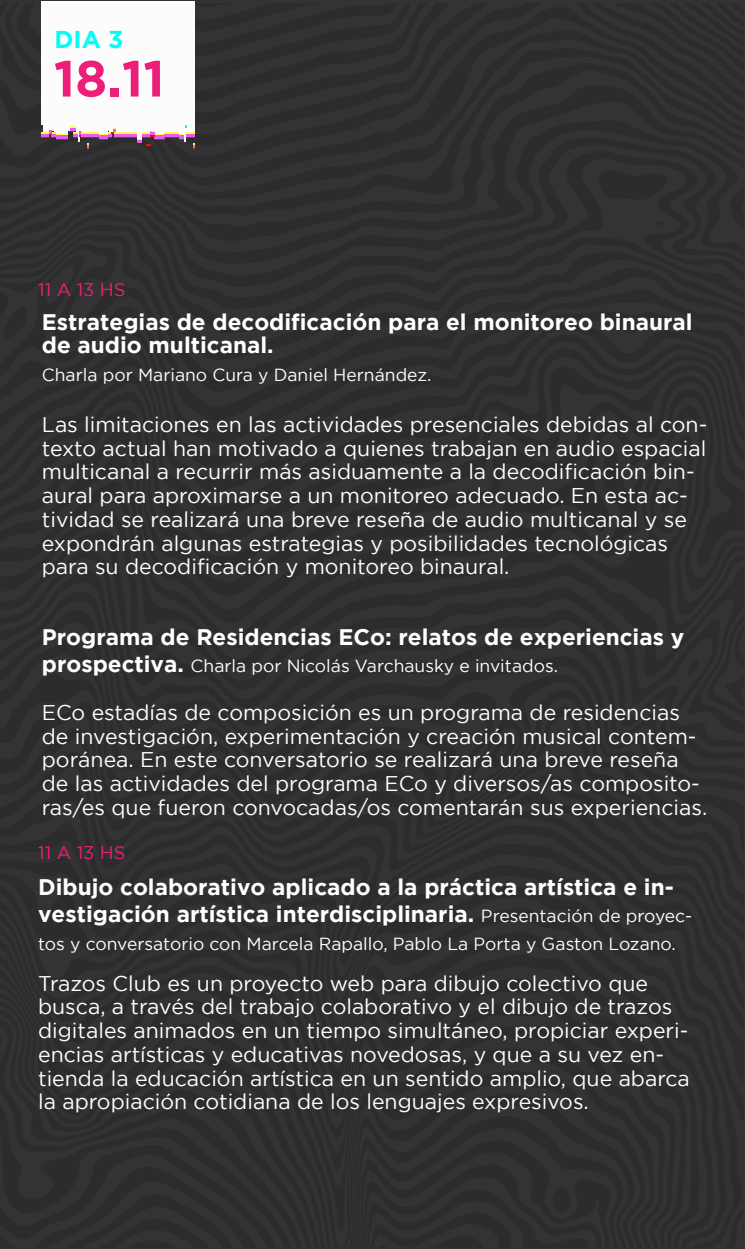
<style>
.page{position:relative;width:745px;height:1249px;background:#fff}
.page>*{position:absolute;margin:0;border:0;box-sizing:border-box;transform-origin:0 0}
.t1{font:700 50.75px "Gotham";color:#ed1e79}
.t2{font:700 24.38px "Gotham";color:#00fff7}
.t3{font:700 22.5px/27.5px "Gotham";color:#fff}
.t4{font:21.25px/23.8px "Gotham";color:#fff}
.t5{font:18.25px "Gotham";color:#ed1e79}
.t6{font:17.5px "Gotham";color:#fff}
.s1{font-weight:700;font-size:22.5px}
.s2{font-weight:400;font-size:17.5px}
</style>
<div class="page">
<div style="left:0;top:545px;width:744px;height:5px;background:#303030"></div>
<div style="left:654px;top:1083px;width:60px;height:165px;background:#2e2e2e"></div>
<div style="left:654px;top:1029px;width:90px;height:54px;background:#2e2e2e"></div>
<div style="left:0;top:522px;width:744px;height:23px;background:#2e2e2e"></div>
<div style="left:0;top:550px;width:744px;height:15px;background:#2c2c2c"></div>
<div style="left:331px;top:1029px;width:323px;height:219px;background:#2e2e2e"></div>
<div style="left:0;top:493px;width:744px;height:29px;background:#2d2d2d"></div>
<div style="left:0;top:565px;width:744px;height:26px;background:#2d2d2d"></div>
<div style="left:4px;top:3px;width:593px;height:26px;background:#303030"></div>
<div style="left:0;top:216px;width:729px;height:8px;background:#333"></div>
<div style="left:0;top:393px;width:744px;height:100px;background:#303030"></div>
<div style="left:0;top:591px;width:744px;height:109px;background:#2e2e2e"></div>
<div style="left:0;top:982px;width:744px;height:47px;background:#2e2e2e"></div>
<div style="left:0;top:360px;width:744px;height:33px;background:#2e2e2e"></div>
<div style="left:0;top:700px;width:744px;height:27px;background:#303030"></div>
<div style="left:0;top:201px;width:729px;height:15px;background:#303030"></div>
<div style="left:0;top:942px;width:744px;height:40px;background:#303030"></div>
<div style="left:0;top:727px;width:744px;height:215px;background:#2f2f2f"></div>
<div style="left:0;top:224px;width:744px;height:136px;background:#2f2f2f"></div>
<div style="left:0;top:29px;width:744px;height:172px;background:#303030"></div>
<div style="left:15px;top:3px;width:457px;height:99px;background:#2f2f2f"></div>
<div style="left:345px;top:1070px;width:301px;height:178px;background:#2f2f2f"></div>
<div style="left:348px;top:1093px;width:288px;height:155px;background:#2f2f2f"></div>
<div style="left:0;top:993px;width:331px;height:255px;background:#303030"></div>
<div style="left:0;top:1001px;width:325px;height:247px;background:#2f2f2f"></div>
<div style="left:0;top:1143px;width:290px;height:105px;background:#2e2e2e"></div>
<div style="left:597px;top:3px;width:147px;height:67px;background:#2f2f2f"></div>
<svg style="left:729px;top:188px;width:15px;height:40px"></svg>
<svg style="left:0;top:3px;width:39px;height:13px"></svg>
<div style="left:707px;top:615px;width:37px;height:102px;background:#303030"></div>
<svg style="left:0;top:1034px;width:3px;height:15px"></svg>
<svg style="left:718px;top:1207px;width:26px;height:41px"></svg>
<div style="left:598px;top:169px;width:70px;height:31px;background:#2c2c2c"></div>
<svg style="left:655px;top:220px;width:9px;height:6px"></svg>
<svg style="left:0;top:291px;width:27px;height:48px"></svg>
<svg style="left:688px;top:660px;width:11px;height:14px"></svg>
<svg style="left:558px;top:732px;width:4px;height:6px"></svg>
<div style="left:352px;top:1115px;width:272px;height:133px;background:#2e2e2e"></div>
<div style="left:461px;top:718px;width:63px;height:75px;background:#303030"></div>
<div style="left:650px;top:460px;width:34px;height:74px;background:#2f2f2f"></div>
<svg style="left:41px;top:125px;width:154px;height:24px"></svg>
<div style="left:195px;top:1px;width:248px;height:79px;background:#303030"></div>
<div style="left:41px;top:1px;width:154px;height:124px;background:#fcfcfc"></div>
<p class="t2" style="left:54px;top:25px;width:70px">DIA 3</p>
<h1 class="t1" style="left:54px;top:49px;width:112px">18.11</h1>
<p class="t5" style="left:38px;top:279px;width:89px">11 A 13 HS</p>
<p class="t3" style="left:42px;top:310px;width:652px;line-height:22.9px">Estrategias de decodificación para el monitoreo binaural de audio multicanal.</p>
<p class="t6" style="left:42px;top:365px;width:391px">Charla por Mariano Cura y Daniel Hernández.</p>
<p class="t4" style="left:42px;top:412px;width:667px">Las limitaciones en las actividades presenciales debidas al con&shy;texto actual han motivado a quienes trabajan en audio espacial multicanal a recurrir más asiduamente a la decodificación bin&shy;aural para aproximarse a un monitoreo adecuado. En esta ac&shy;tividad se realizará una breve reseña de audio multicanal y se expondrán algunas estrategias y posibilidades tecnológicas para su decodificación y monitoreo binaural.</p>
<p class="t3" style="left:42px;top:622px;width:644px">Programa de Residencias ECo: relatos de experiencias y</p>
<p class="t6" style="left:42px;top:656px;width:518px"><span class="s1">prospectiva.</span> Charla por Nicolás Varchausky e invitados.</p>
<p class="t4" style="left:42px;top:700px;width:667px">ECo estadías de composición es un programa de residencias de investigación, experimentación y creación musical contem&shy;poránea. En este conversatorio se realizará una breve reseña de las actividades del programa ECo y diversos/as composito&shy;ras/es que fueron convocadas/os comentarán sus experiencias.</p>
<p class="t5" style="left:38px;top:843px;width:89px">11 A 13 HS</p>
<p class="t3" style="left:38px;top:872px;width:656px">Dibujo colaborativo aplicado a la práctica artística e in&shy;vestigación artística interdisciplinaria. <span class="s2">Presentación de proyec-</span></p>
<p class="t6" style="left:38px;top:934px;width:639px">tos y conversatorio con Marcela Rapallo, Pablo La Porta y Gaston Lozano.</p>
<p class="t4" style="left:38px;top:971px;width:653px">Trazos Club es un proyecto web para dibujo colectivo que busca, a través del trabajo colaborativo y el dibujo de trazos digitales animados en un tiempo simultáneo, propiciar experi&shy;encias artísticas y educativas novedosas, y que a su vez en&shy;tienda la educación artística en un sentido amplio, que abarca la apropiación cotidiana de los lenguajes expresivos.</p>
</div>
